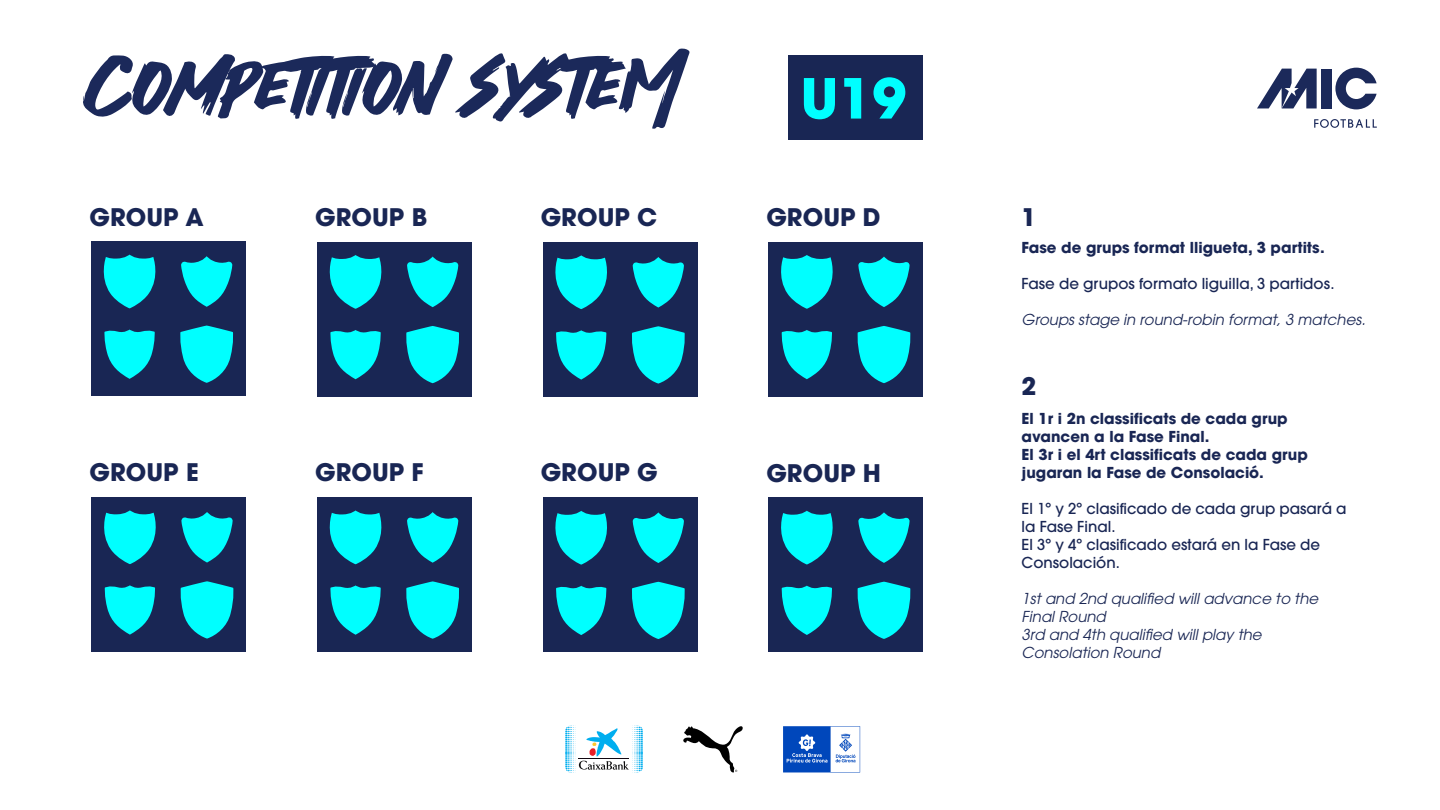
<style>
.page{position:relative;width:1440px;height:810px;background:#fff}
.page>*{position:absolute;margin:0;border:0;box-sizing:border-box;transform-origin:0 0}
.t1{font:82.72px "There Brat";color:#1b295a}
.t2{font:700 54.75px "Avant Garde";color:#0ff}
.t3{font:700 24.08px "Avant Garde";color:#192654}
.t4{font:700 15px/18px "Avant Garde";color:#192654}
.t5{font:500 15px/18px "Avant Garde";color:#192654}
.t6{font:italic 15px/18px "ITC Avant Garde Pro";color:#192654}
</style>
<div class="page">
<div style="left:91px;top:242px;width:155px;height:154px;background:#192654"></div>
<div style="left:91px;top:497px;width:155px;height:155px;background:#192654"></div>
<div style="left:317px;top:242px;width:155px;height:154px;background:#192654"></div>
<div style="left:317px;top:497px;width:155px;height:155px;background:#192654"></div>
<div style="left:543px;top:242px;width:154px;height:155px;background:#192654"></div>
<div style="left:543px;top:498px;width:154px;height:154px;background:#192654"></div>
<div style="left:768px;top:242px;width:155px;height:155px;background:#192654"></div>
<div style="left:768px;top:497px;width:155px;height:155px;background:#192654"></div>
<svg style="left:104px;top:329px;width:51px;height:50px"></svg>
<svg style="left:181px;top:256px;width:51px;height:51px"></svg>
<svg style="left:103px;top:255px;width:53px;height:53px"></svg>
<svg style="left:180px;top:326px;width:54px;height:57px"></svg>
<svg style="left:330px;top:330px;width:51px;height:49px"></svg>
<svg style="left:407px;top:256px;width:51px;height:51px"></svg>
<svg style="left:329px;top:255px;width:53px;height:54px"></svg>
<svg style="left:406px;top:326px;width:53px;height:57px"></svg>
<svg style="left:556px;top:330px;width:51px;height:50px"></svg>
<svg style="left:633px;top:257px;width:51px;height:51px"></svg>
<svg style="left:555px;top:255px;width:52px;height:54px"></svg>
<svg style="left:632px;top:326px;width:53px;height:58px"></svg>
<svg style="left:781px;top:330px;width:51px;height:49px"></svg>
<svg style="left:858px;top:256px;width:52px;height:51px"></svg>
<svg style="left:781px;top:255px;width:52px;height:54px"></svg>
<svg style="left:857px;top:326px;width:54px;height:57px"></svg>
<svg style="left:781px;top:585px;width:51px;height:50px"></svg>
<svg style="left:858px;top:512px;width:52px;height:51px"></svg>
<svg style="left:781px;top:511px;width:52px;height:53px"></svg>
<svg style="left:857px;top:582px;width:54px;height:57px"></svg>
<svg style="left:556px;top:586px;width:51px;height:49px"></svg>
<svg style="left:633px;top:512px;width:51px;height:51px"></svg>
<svg style="left:555px;top:511px;width:52px;height:54px"></svg>
<svg style="left:632px;top:582px;width:53px;height:57px"></svg>
<svg style="left:330px;top:585px;width:51px;height:50px"></svg>
<svg style="left:407px;top:512px;width:51px;height:51px"></svg>
<svg style="left:329px;top:510px;width:53px;height:54px"></svg>
<svg style="left:406px;top:581px;width:53px;height:58px"></svg>
<svg style="left:104px;top:585px;width:51px;height:50px"></svg>
<svg style="left:181px;top:512px;width:52px;height:51px"></svg>
<svg style="left:104px;top:510px;width:52px;height:54px"></svg>
<svg style="left:180px;top:581px;width:54px;height:58px"></svg>
<div style="left:788px;top:55px;width:135px;height:85px;background:#192654"></div>
<svg style="left:1335px;top:68px;width:42px;height:41px"></svg>
<div style="left:1321px;top:69px;width:11px;height:39px;background:#1b295a"></div>
<svg style="left:1257px;top:69px;width:60px;height:39px"></svg>
<svg style="left:1314px;top:119px;width:63px;height:9px"></svg>
<svg style="left:565px;top:726px;width:78px;height:47px"></svg>
<svg style="left:783px;top:726px;width:77px;height:46px"></svg>
<svg style="left:683px;top:726px;width:60px;height:47px"></svg>
<p class="t1" style="left:87px;top:45px;width:594px">competition systeM</p>
<p class="t2" style="left:800px;top:63px;width:107px">U19</p>
<p class="t3" style="left:89px;top:202px;width:116px">GROUP A</p>
<p class="t3" style="left:315px;top:202px;width:114px">GROUP B</p>
<p class="t3" style="left:541px;top:202px;width:118px">GROUP C</p>
<p class="t3" style="left:766px;top:202px;width:116px">GROUP D</p>
<p class="t3" style="left:89px;top:457px;width:111px">GROUP E</p>
<p class="t3" style="left:315px;top:457px;width:110px">GROUP F</p>
<p class="t3" style="left:541px;top:457px;width:119px">GROUP G</p>
<p class="t3" style="left:766px;top:457px;width:116px">GROUP H</p>
<p class="t3" style="left:1022px;top:202px;width:16px">1</p>
<p class="t4" style="left:1022px;top:238px;width:305px">Fase de grups format lligueta, 3 partits.</p>
<p class="t5" style="left:1022px;top:274px;width:314px">Fase de grupos formato liguilla, 3 partidos.</p>
<p class="t6" style="left:1022px;top:310px;width:345px">Groups stage in round-robin format, 3 matches.</p>
<p class="t3" style="left:1022px;top:370px;width:16px">2</p>
<p class="t4" style="left:1022px;top:409px;width:268px">El 1r i 2n classificats de cada grup avancen a la Fase Final.</p>
<p class="t4" style="left:1022px;top:445px;width:288px">El 3r i el 4rt classificats de cada grup jugaran la Fase de Consolació.</p>
<p class="t5" style="left:1022px;top:499px;width:327px">El 1º y 2º clasificado de cada grup pasará a la Fase Final.</p>
<p class="t5" style="left:1022px;top:535px;width:300px">El 3º y 4º clasificado estará en la Fase de<br>Consolación.</p>
<p class="t6" style="left:1022px;top:589px;width:298px">1st and 2nd qualified will advance to the<br>Final Round</p>
<p class="t6" style="left:1022px;top:625px;width:242px">3rd and 4th qualified will play the<br>Consolation Round</p>
</div>
